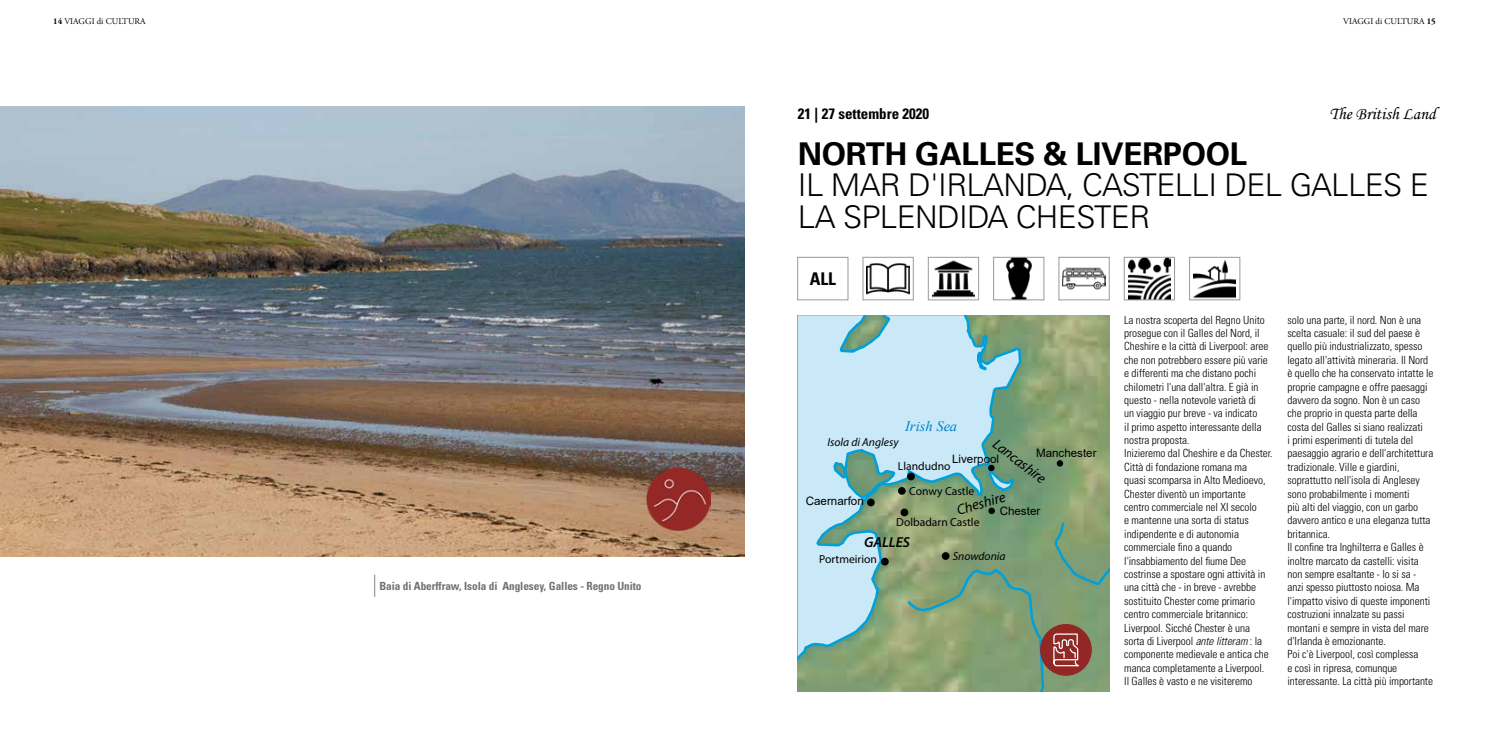
<style>
.page{position:relative;width:1489px;height:745px;background:#fff}
.page>*{position:absolute;margin:0;border:0;box-sizing:border-box;transform-origin:0 0}
.t1{font:300 31.25px/31.2px "Univers LT Std";letter-spacing:-.02em;color:#000}
.t2{font:700 31.25px "Univers LT Std";letter-spacing:-.01em;color:#000}
.t3{font:17.5px "Monotype Corsiva";color:#000}
.t4{font:700 condensed 17.5px "Univers LT Std";color:#000}
.t5{font:700 condensed 15px "Univers LT Std";color:#000}
.t6{font:italic 14.5px "Myriad Pro";color:#000}
.t7{font:italic 14.5px "Times New Roman";color:#0081c7}
.t8{font:italic 600 14.5px "Myriad Pro";color:#000}
.t9{font:11.62px "Arial";color:#000}
.t10{font:11.62px "Myriad Pro";color:#000}
.t11{font:italic 11.62px "Myriad Pro";color:#000}
.t12{font:300 condensed 11.25px/13.4px "Univers LT Std";letter-spacing:-.005em;color:#000}
.t13{font:700 condensed 11.25px "Univers LT Std";letter-spacing:-.005em;color:#707172}
.t14{font:8.75px "Adobe Garamond Pro";color:#000}
.s1{font-weight:700}
.s2{font-style:italic}
</style>
<div class="page">
<img style="left:0;top:107px;width:744px;height:448px">
<svg style="left:374px;top:574px;width:1px;height:22px"></svg>
<img style="left:1193px;top:260px;width:42px;height:38px">
<div style="left:1189px;top:257px;width:51px;height:43px;border:1px solid #98999b"></div>
<img style="left:1128px;top:259px;width:42px;height:39px">
<div style="left:1123px;top:257px;width:51px;height:43px;border:1px solid #98999b"></div>
<img style="left:1062px;top:267px;width:43px;height:23px">
<div style="left:1058px;top:257px;width:51px;height:43px;border:1px solid #98999b"></div>
<img style="left:1006px;top:259px;width:26px;height:39px">
<div style="left:993px;top:257px;width:51px;height:43px;border:1px solid #98999b"></div>
<img style="left:932px;top:260px;width:42px;height:38px">
<div style="left:927px;top:257px;width:51px;height:43px;border:1px solid #98999b"></div>
<img style="left:866px;top:263px;width:43px;height:32px">
<div style="left:862px;top:257px;width:51px;height:43px;border:1px solid #98999b"></div>
<div style="left:797px;top:257px;width:51px;height:43px;border:1px solid #98999b"></div>
<svg style="left:797px;top:315px;width:312px;height:376px;background:#98b8a3"></svg>
<img style="left:647px;top:467px;width:63px;height:63px">
<div style="left:1039px;top:623px;width:52px;height:52px;background:#922826;border-radius:50%"></div>
<svg style="left:1053px;top:633px;width:26px;height:33px"></svg>
<p class="t14" style="left:53px;top:16px;width:94px"><span class="s1">14</span> VIAGGI di CULTURA</p>
<p class="t14" style="left:1342px;top:16px;width:94px">VIAGGI di CULTURA <span class="s1">15</span></p>
<h3 class="t5" style="left:798px;top:104px;width:133px">21 | 27 settembre 2020</h3>
<h2 class="t3" style="left:1329px;top:102px;width:108px">The British Land</h2>
<h1 class="t2" style="left:798px;top:135px;width:450px">NORTH GALLES &amp; LIVERPOOL</h1>
<h1 class="t1" style="left:798px;top:169px;width:632px">IL MAR D'IRLANDA, CASTELLI DEL GALLES E<br>LA SPLENDIDA CHESTER</h1>
<p class="t13" style="left:379px;top:578px;width:264px">Baia di Aberffraw, Isola di Anglesey, Galles - Regno Unito</p>
<h2 class="t4" style="left:809px;top:268px;width:28px">ALL</h2>
<p class="t7" style="left:905px;top:415px;width:53px">Irish Sea</p>
<p class="t11" style="left:827px;top:435px;width:73px">Isola di Anglesy</p>
<p class="t10" style="left:897px;top:458px;width:54px">Llandudno</p>
<p class="t6" style="left:1000px;top:434px;width:64px;rotate:38deg">Lancashire</p>
<p class="t9" style="left:1036px;top:444px;width:62px">Manchester</p>
<p class="t9" style="left:952px;top:450px;width:48px">Liverpool</p>
<p class="t9" style="left:805px;top:493px;width:60px">Caernarfon</p>
<p class="t10" style="left:909px;top:483px;width:67px">Conwy Castle</p>
<p class="t6" style="left:954px;top:501px;width:51px;rotate:-16deg">Cheshire</p>
<p class="t9" style="left:999px;top:502px;width:42px">Chester</p>
<p class="t10" style="left:896px;top:514px;width:85px">Dolbadarn Castle</p>
<p class="t11" style="left:952px;top:548px;width:54px">Snowdonia</p>
<p class="t8" style="left:864px;top:532px;width:47px">GALLES</p>
<p class="t10" style="left:819px;top:551px;width:59px">Portmeirion</p>
<p class="t12" style="left:1124px;top:313px;width:150px">La nostra scoperta del Regno Unito prosegue con il Galles del Nord, il<br>Cheshire e la città di Liverpool: aree che non potrebbero essere più varie e differenti ma che distano pochi chilometri l'una dall'altra. E già in questo - nella notevole varietà di<br>un viaggio pur breve - va indicato<br>il primo aspetto interessante della nostra proposta.<br>Inizieremo dal Cheshire e da Chester.<br>Città di fondazione romana ma<br>quasi scomparsa in Alto Medioevo,<br>Chester diventò un importante centro commerciale nel XI secolo<br>e mantenne una sorta di status indipendente e di autonomia commerciale fino a quando l'insabbiamento del fiume Dee costrinse a spostare ogni attività in una città che - in breve - avrebbe sostituito Chester come primario centro commerciale britannico:<br>Liverpool. Sicché Chester è una sorta di Liverpool <span class="s2">ante litteram</span> : la componente medievale e antica che manca completamente a Liverpool.<br>Il Galles è vasto e ne visiteremo</p>
<p class="t12" style="left:1287px;top:313px;width:148px">solo una parte, il nord. Non è una scelta casuale: il sud del paese è quello più industrializzato, spesso legato all'attività mineraria. Il Nord è quello che ha conservato intatte le proprie campagne e offre paesaggi davvero da sogno. Non è un caso che proprio in questa parte della costa del Galles si siano realizzati<br>i primi esperimenti di tutela del paesaggio agrario e dell'architettura tradizionale. Ville e giardini, soprattutto nell'isola di Anglesey sono probabilmente i momenti<br>più alti del viaggio, con un garbo davvero antico e una eleganza tutta britannica.<br>Il confine tra Inghilterra e Galles è inoltre marcato da castelli: visita non sempre esaltante - lo si sa - anzi spesso piuttosto noiosa. Ma l'impatto visivo di queste imponenti costruzioni innalzate su passi montani e sempre in vista del mare d'Irlanda è emozionante.<br>Poi c'è Liverpool, così complessa<br>e così in ripresa, comunque interessante. La città più importante</p>
<p class="t9" style="left:1163px;top:548px;width:61px">Nottingham</p>
</div>
